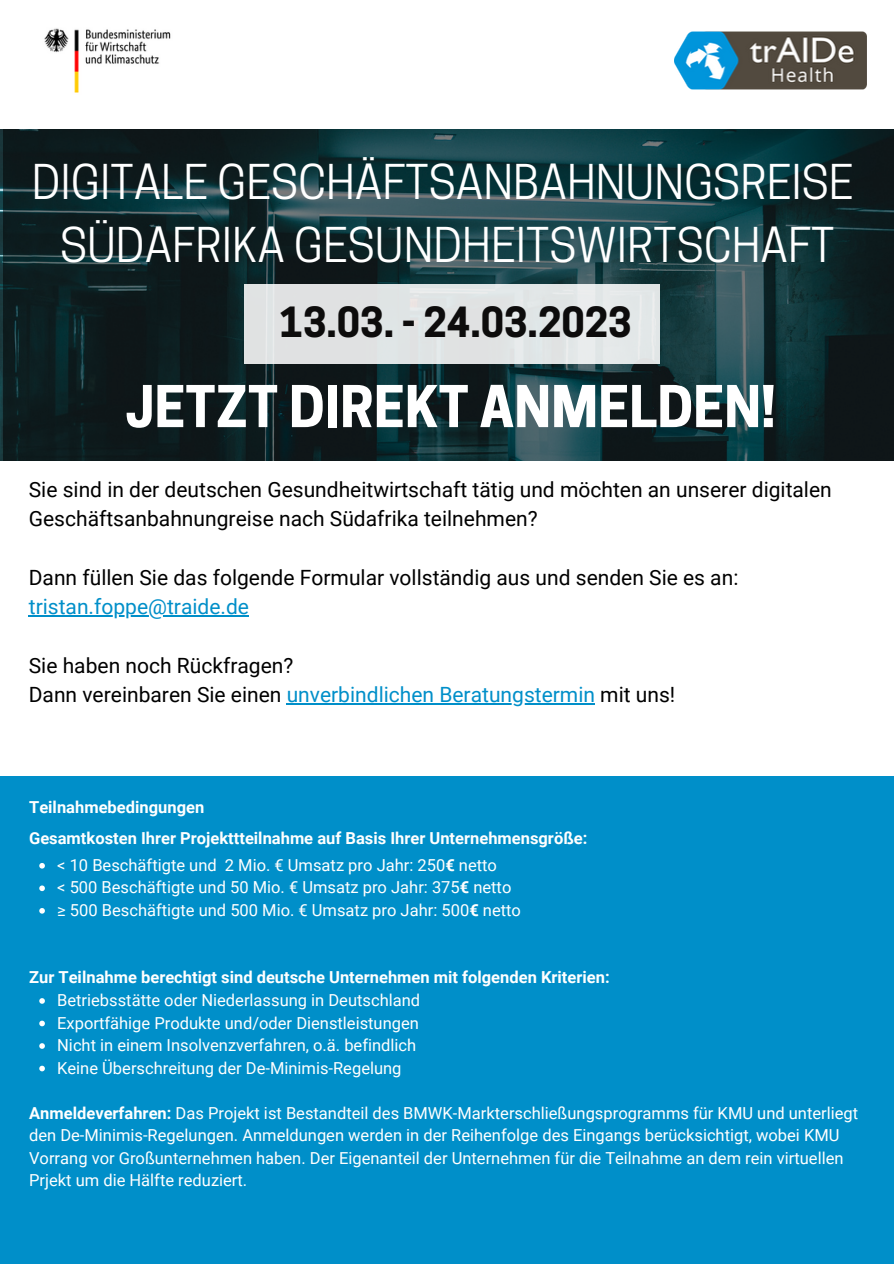
<style>
.page{position:relative;width:894px;height:1264px;background:#fff}
.page>*{position:absolute;margin:0;border:0;box-sizing:border-box;transform-origin:0 0}
.t1{font:700 54px "Cooper Hewitt";color:#fff}
.t2{font:45px "Cooper Hewitt";color:#fff}
.t3{font:700 39px "Cooper Hewitt";color:#0d0c0c}
.t4{font:21px "Roboto";color:#000}
.t5{font:21px "Roboto";color:#008fc9}
.t6{font:16.5px "Roboto";color:#fff}
.t7{font:700 16.5px "Roboto";color:#fff}
.s1{color:#008fc9}
.s2{font-weight:700}
</style>
<div class="page">
<svg style="left:3px;top:129px;width:890px;height:331px;background:#122d31"></svg>
<img style="left:674px;top:31px;width:191px;height:59px">
<div style="left:244px;top:284px;width:416px;height:80px;background:#e0e4e4"></div>
<hr style="left:29px;top:615px;width:220px;height:1px;background:#008fc9">
<hr style="left:286px;top:703px;width:309px;height:1px;background:#008fc9">
<div style="left:0;top:776px;width:893px;height:487px;background:#008fc9"></div>
<img style="left:44px;top:28px;width:127px;height:65px">
<svg style="left:39px;top:863px;width:6px;height:5px"></svg>
<svg style="left:39px;top:885px;width:6px;height:6px"></svg>
<svg style="left:39px;top:908px;width:6px;height:5px"></svg>
<svg style="left:39px;top:998px;width:6px;height:5px"></svg>
<svg style="left:39px;top:1020px;width:6px;height:6px"></svg>
<svg style="left:39px;top:1043px;width:6px;height:5px"></svg>
<svg style="left:39px;top:1065px;width:6px;height:6px"></svg>
<p class="t2" style="left:32px;top:165px;width:823px">DIGITALE GESCHÄFTSANBAHNUNGSREISE</p>
<p class="t2" style="left:60px;top:228px;width:775px">SÜDAFRIKA GESUNDHEITSWIRTSCHAFT</p>
<p class="t3" style="left:279px;top:307px;width:353px">13.03. - 24.03.2023</p>
<p class="t1" style="left:125px;top:386px;width:651px">JETZT DIREKT ANMELDEN!</p>
<p class="t4" style="left:29px;top:477px;width:804px">Sie sind in der deutschen Gesundheitwirtschaft tätig und möchten an unserer digitalen</p>
<p class="t4" style="left:29px;top:507px;width:510px">Geschäftsanbahnungreise nach Südafrika teilnehmen?</p>
<p class="t4" style="left:29px;top:565px;width:711px">Dann füllen Sie das folgende Formular vollständig aus und senden Sie es an:</p>
<p class="t5" style="left:29px;top:594px;width:222px">tristan.foppe@traide.de</p>
<p class="t4" style="left:29px;top:653px;width:266px">Sie haben noch Rückfragen?</p>
<p class="t4" style="left:29px;top:682px;width:647px">Dann vereinbaren Sie einen <span class="s1">unverbindlichen Beratungstermin</span> mit uns!</p>
<p class="t7" style="left:29px;top:798px;width:177px">Teilnahmebedingungen</p>
<p class="t7" style="left:29px;top:828px;width:559px">Gesamtkosten Ihrer Projekttteilnahme auf Basis Ihrer Unternehmensgröße:</p>
<p class="t6" style="left:57px;top:855px;width:161px">&lt; 10 Beschäftigte und</p>
<p class="t6" style="left:225px;top:855px;width:273px">2 Mio. € Umsatz pro Jahr: 250<span class="s2">€</span> netto</p>
<p class="t6" style="left:57px;top:878px;width:455px">&lt; 500 Beschäftigte und 50 Mio. € Umsatz pro Jahr: 375<span class="s2">€</span> netto</p>
<p class="t6" style="left:57px;top:900px;width:465px">≥ 500 Beschäftigte und 500 Mio. € Umsatz pro Jahr: 500<span class="s2">€</span> netto</p>
<p class="t7" style="left:29px;top:968px;width:582px">Zur Teilnahme berechtigt sind deutsche Unternehmen mit folgenden Kriterien:</p>
<p class="t6" style="left:57px;top:990px;width:364px">Betriebsstätte oder Niederlassung in Deutschland</p>
<p class="t6" style="left:57px;top:1013px;width:363px">Exportfähige Produkte und/oder Dienstleistungen</p>
<p class="t6" style="left:57px;top:1035px;width:360px">Nicht in einem Insolvenzverfahren, o.ä. befindlich</p>
<p class="t6" style="left:57px;top:1058px;width:346px">Keine Überschreitung der De-Minimis-Regelung</p>
<p class="t6" style="left:29px;top:1103px;width:830px"><span class="s2">Anmeldeverfahren:</span> Das Projekt ist Bestandteil des BMWK-Markterschließungsprogramms für KMU und unterliegt</p>
<p class="t6" style="left:29px;top:1125px;width:811px">den De-Minimis-Regelungen. Anmeldungen werden in der Reihenfolge des Eingangs berücksichtigt, wobei KMU</p>
<p class="t6" style="left:29px;top:1148px;width:815px">Vorrang vor Großunternehmen haben. Der Eigenanteil der Unternehmen für die Teilnahme an dem rein virtuellen</p>
<p class="t6" style="left:29px;top:1170px;width:219px">Prjekt um die Hälfte reduziert.</p>
</div>
